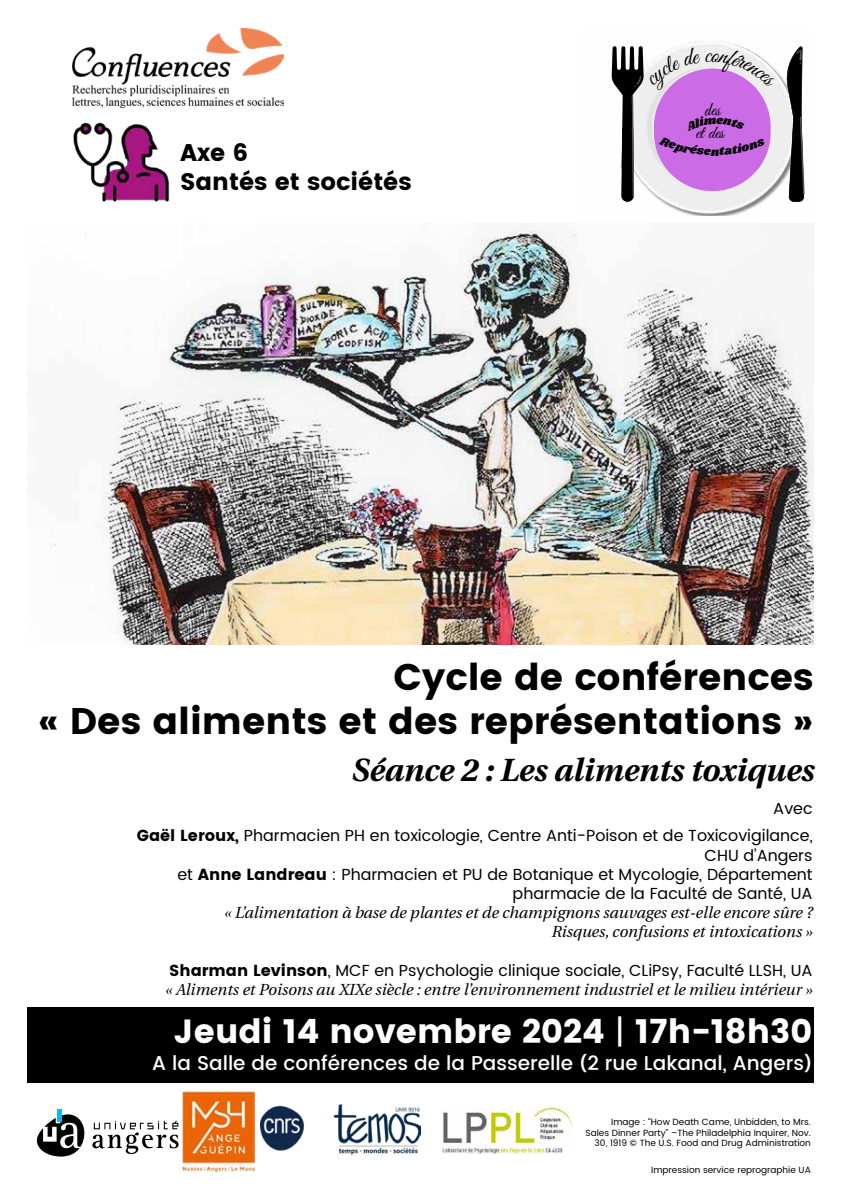
<style>
.page{position:relative;width:842px;height:1191px;background:#fff}
.page>*{position:absolute;margin:0;border:0;box-sizing:border-box;transform-origin:0 0}
.t1{font:700 37px/44.4px "UA Poppins Texte";color:#000;text-align:right}
.t2{font:700 33.5px "UA Poppins Texte";color:#fff}
.t3{font:italic 600 32px "UA Poppins Texte";color:#000}
.t4{font:700 24px/28.8px "UA Poppins Texte";color:#000}
.t5{font:500 20px "UA Poppins Texte";color:#fff}
.t6{font:18px "Great Vibes";color:#000}
.t7{font:italic 16px/19.2px "UA Poppins Texte";color:#000;text-align:right}
.t8{font:16px/19.2px "UA Poppins Texte";color:#000;text-align:right}
.t9{font:9px/10.8px "UA Poppins Texte";color:#000;text-align:right}
.s1{font-weight:700}
.s2{font-weight:700;font-style:normal}
.s3{font-style:normal}
.s4{font-weight:400}
</style>
<div class="page">
<img style="left:73px;top:28px;width:210px;height:80px">
<div style="left:27px;top:1007px;width:787px;height:75px;background:#000"></div>
<img style="left:50px;top:230px;width:764px;height:414px">
<img style="left:73px;top:122px;width:97px;height:80px">
<img style="left:183px;top:1091px;width:71px;height:80px">
<svg style="left:92px;top:1120px;width:87px;height:34px"></svg>
<svg style="left:37px;top:1114px;width:47px;height:42px"></svg>
<hr style="left:57px;top:1109px;width:4px;height:13px;background:#0bbbef">
<img style="left:662px;top:41px;width:123px;height:174px">
<svg style="left:785px;top:46px;width:20px;height:156px"></svg>
<img style="left:261px;top:1104px;width:160px;height:50px">
<img style="left:443px;top:1107px;width:130px;height:46px">
<svg style="left:611px;top:46px;width:165px;height:156px;background:#cba1d7"></svg>
<h3 class="t4" style="left:180px;top:139px;width:233px">Axe 6<br>Santés et sociétés</h3>
<p class="t6" style="left:696px;top:123px;width:30px">et des</p>
<h1 class="t1" style="left:38px;top:654px;width:777px">Cycle de conférences<br>« Des aliments et des représentations »</h1>
<h3 class="t3" style="left:351px;top:744px;width:464px">Séance 2 : Les aliments toxiques</h3>
<p class="t8" style="left:137px;top:794px;width:677px;line-height:27.7px">Avec<br><span class="s1">Gaël Leroux,</span> Pharmacien PH en toxicologie, Centre Anti-Poison et de Toxicovigilance,</p>
<p class="t8" style="left:178px;top:846px;width:637px">CHU d’Angers<br>et <span class="s1">Anne Landreau</span> : Pharmacien et PU de Botanique et Mycologie, Département pharmacie de la Faculté de Santé, UA</p>
<p class="t7" style="left:223px;top:902px;width:591px">« L’alimentation à base de plantes et de champignons sauvages est-elle encore sûre ?<br>Risques, confusions et intoxications »</p>
<p class="t7" style="left:164px;top:960px;width:650px;text-align:left"><span class="s2">Sharman Levinson</span><span class="s3">, MCF en Psychologie clinique sociale, CLiPsy, Faculté LLSH, UA </span>« Aliments et Poisons au XIXe siècle : entre l’environnement industriel et le milieu intérieur »</p>
<h2 class="t2" style="left:174px;top:1011px;width:640px">Jeudi 14 novembre 2024 <span class="s4">|</span> 17h-18h30</h2>
<p class="t5" style="left:152px;top:1048px;width:661px">A la Salle de conférences de la Passerelle (2 rue Lakanal, Angers)</p>
<p class="t9" style="left:585px;top:1116px;width:227px">Image : “How Death Came, Unbidden, to Mrs.<br>Sales Dinner Party” –The Philadelphia Inquirer, Nov.<br>30, 1919 © The U.S. Food and Drug Administration</p>
<p class="t9" style="left:651px;top:1164px;width:161px">Impression service reprographie UA</p>
</div>
